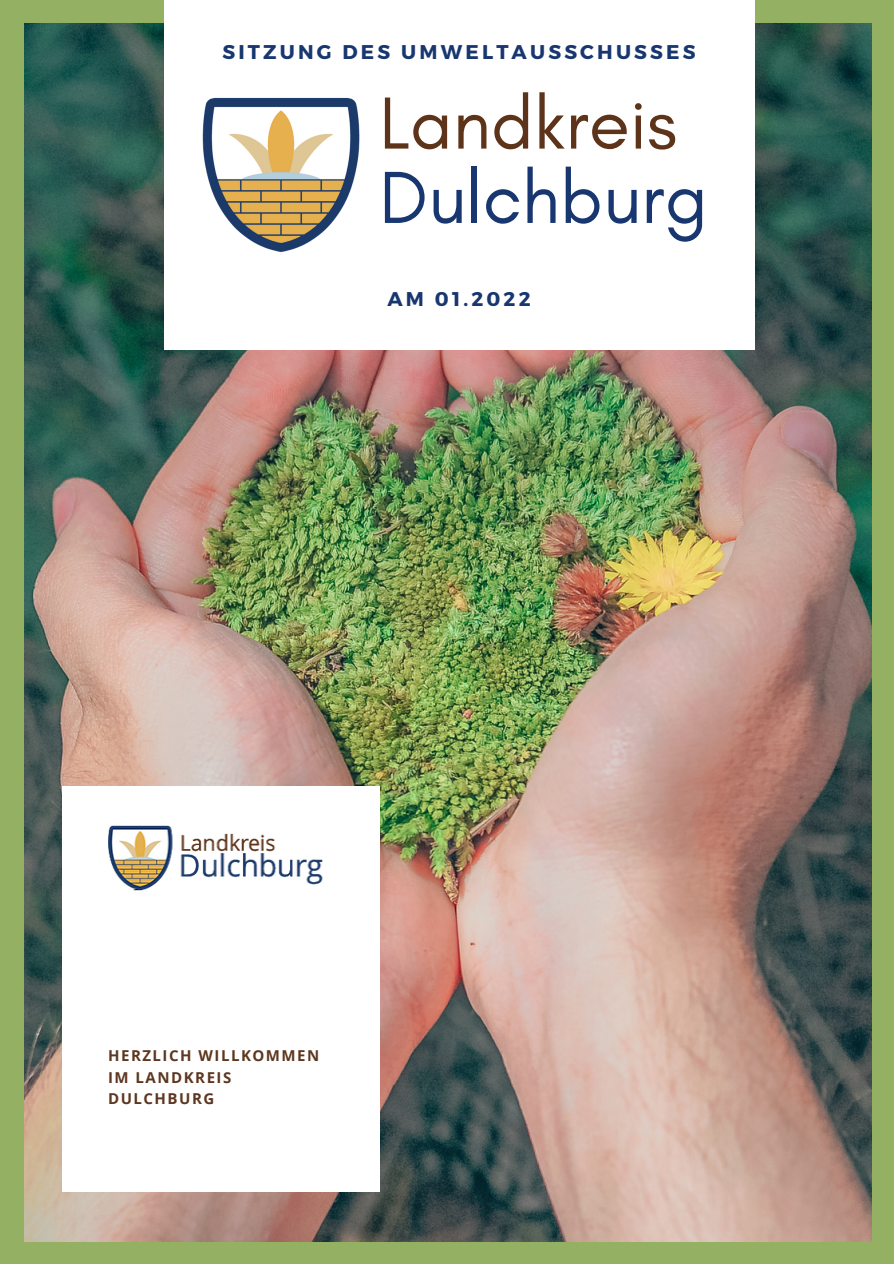
<style>
.page{position:relative;width:894px;height:1264px;background:#fff}
.page>*{position:absolute;margin:0;border:0;box-sizing:border-box;transform-origin:0 0}
.t1{font:75px "Glacial Indifference";color:#5d3319}
.t2{font:75px "Glacial Indifference";color:#183770}
.t3{font:700 19.8px "Montserrat";letter-spacing:.16em;color:#183770}
.t4{font:700 15px/21.5px "Open Sans";letter-spacing:.1em;color:#5d371f}
</style>
<div class="page">
<div style="left:0;top:0;width:893px;height:1263px;background:#94b063"></div>
<img style="left:24px;top:24px;width:847px;height:1217px">
<div style="left:62px;top:786px;width:317px;height:405px;background:#fff"></div>
<div style="left:164px;top:0;width:590px;height:349px;background:#fff"></div>
<img style="left:108px;top:826px;width:215px;height:64px">
<img style="left:203px;top:97px;width:156px;height:155px">
<h2 class="t3" style="left:222px;top:40px;width:474px">SITZUNG DES UMWELTAUSSCHUSSES</h2>
<h1 class="t1" style="left:379px;top:77px;width:299px">Landkreis</h1>
<h1 class="t2" style="left:379px;top:152px;width:330px">Dulchburg</h1>
<h2 class="t3" style="left:387px;top:286px;width:145px">AM 01.2022</h2>
<p class="t4" style="left:108px;top:1044px;width:213px">HERZLICH WILLKOMMEN<br>IM LANDKREIS<br>DULCHBURG</p>
</div>
